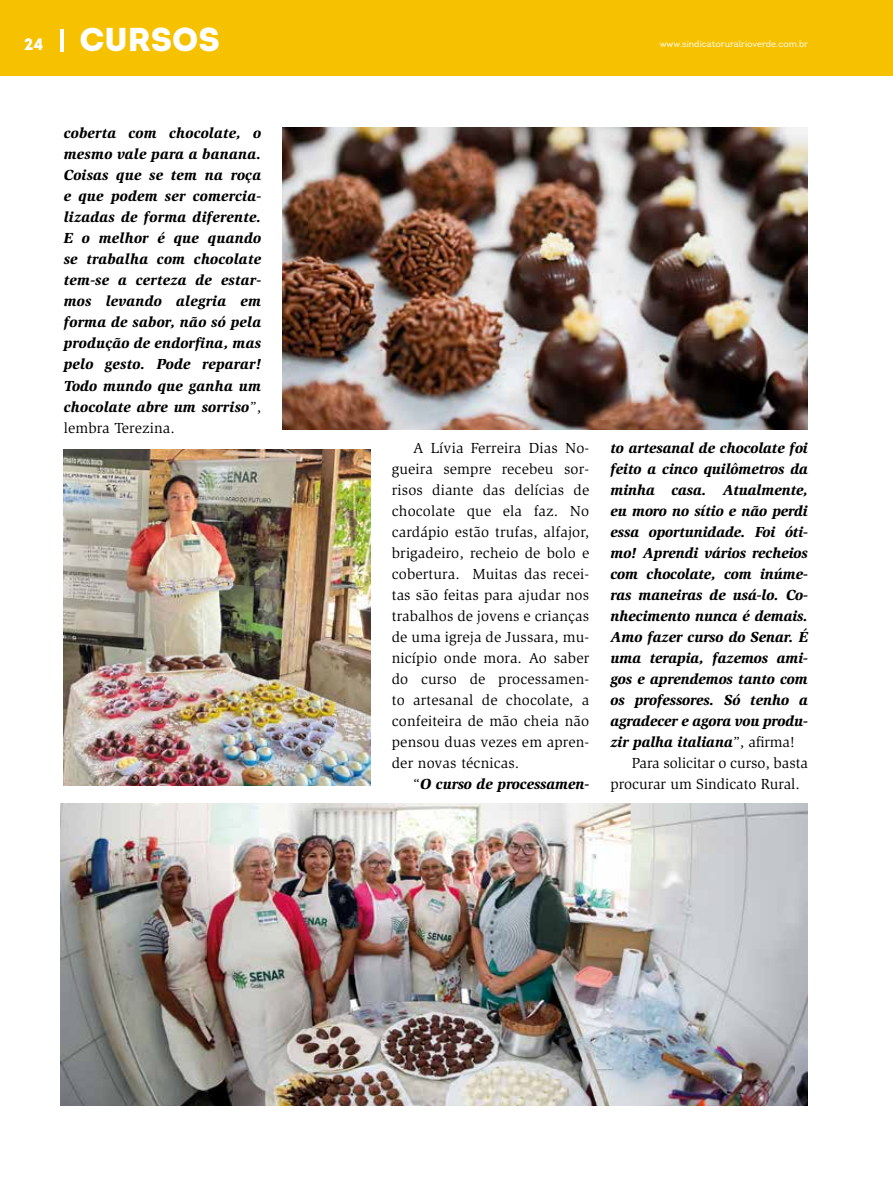
<style>
.page{position:relative;width:893px;height:1191px;background:#fff}
.page>*{position:absolute;margin:0;border:0;box-sizing:border-box;transform-origin:0 0}
.t1{font:33px "Intro Black Alt";color:#fff}
.t2{font:italic 900 15px/21px "Slimbach Std";letter-spacing:-.01em;color:#000;text-align:justify}
.t3{font:15px/21px "Slimbach Std";color:#000;text-align:justify}
.t4{font:9px "Intro";color:#fff}
.s1{font-size:16.5px}
.s2{font-weight:400;font-style:normal}
</style>
<div class="page">
<div style="left:0;top:0;width:893px;height:75px;background:#f6c200"></div>
<hr style="left:60px;top:29px;width:4px;height:22px;background:#fff">
<img style="left:282px;top:128px;width:526px;height:301px">
<img style="left:60px;top:804px;width:748px;height:302px">
<img style="left:64px;top:449px;width:307px;height:336px">
<h1 class="t1" style="left:24px;top:18px;width:197px"><span class="s1">24</span> CURSOS</h1>
<p class="t2" style="left:64px;top:123px;width:199px">coberta com chocolate, o mesmo vale para a banana.<br>Coisas que se tem na roça e que podem ser comercia&shy;lizadas de forma diferente.<br>E o melhor é que quando se trabalha com chocolate tem-se a certeza de estar&shy;mos levando alegria em forma de sabor, não só pela produção de endorfina, mas pelo gesto. Pode reparar!<br>Todo mundo que ganha um chocolate abre um sorriso<span class="s2">”, lembra Terezina.</span></p>
<p class="t4" style="left:660px;top:39px;width:150px">www.sindicatoruralrioverde.com.br</p>
<p class="t3" style="left:392px;top:438px;width:199px;text-indent:21px">A Lívia Ferreira Dias No&shy;gueira sempre recebeu sor&shy;risos diante das delícias de chocolate que ela faz. No cardápio estão trufas, alfajor, brigadeiro, recheio de bolo e cobertura. Muitas das recei&shy;tas são feitas para ajudar nos trabalhos de jovens e crianças de uma igreja de Jussara, mu&shy;nicípio onde mora. Ao saber do curso de processamen&shy;to artesanal de chocolate, a confeiteira de mão cheia não pensou duas vezes em apren&shy;der novas técnicas.</p>
<p class="t2" style="left:413px;top:773px;width:178px"><span class="s2">“</span>O curso de processamen-</p>
<p class="t2" style="left:610px;top:437px;width:199px">to artesanal de chocolate foi</p>
<p class="t2" style="left:610px;top:458px;width:199px">feito a cinco quilômetros da</p>
<p class="t2" style="left:610px;top:479px;width:199px">minha casa. Atualmente,</p>
<p class="t2" style="left:610px;top:500px;width:199px">eu moro no sítio e não perdi</p>
<p class="t2" style="left:610px;top:521px;width:199px">essa oportunidade. Foi óti-</p>
<p class="t2" style="left:610px;top:542px;width:199px">mo! Aprendi vários recheios</p>
<p class="t2" style="left:610px;top:563px;width:199px">com chocolate, com inúme-</p>
<p class="t2" style="left:610px;top:584px;width:199px">ras maneiras de usá-lo. Co-</p>
<p class="t2" style="left:610px;top:605px;width:199px">nhecimento nunca é demais.</p>
<p class="t2" style="left:610px;top:626px;width:199px">Amo fazer curso do Senar. É</p>
<p class="t2" style="left:610px;top:647px;width:199px">uma terapia, fazemos ami-</p>
<p class="t2" style="left:610px;top:668px;width:199px">gos e aprendemos tanto com</p>
<p class="t2" style="left:610px;top:689px;width:199px">os professores. Só tenho a</p>
<p class="t2" style="left:610px;top:710px;width:199px">agradecer e agora vou produ-</p>
<p class="t2" style="left:610px;top:731px;width:186px">zir palha italiana<span class="s2">”, afirma!</span></p>
<p class="t3" style="left:632px;top:753px;width:178px">Para solicitar o curso, basta</p>
<p class="t3" style="left:610px;top:774px;width:191px">procurar um Sindicato Rural.</p>
</div>
